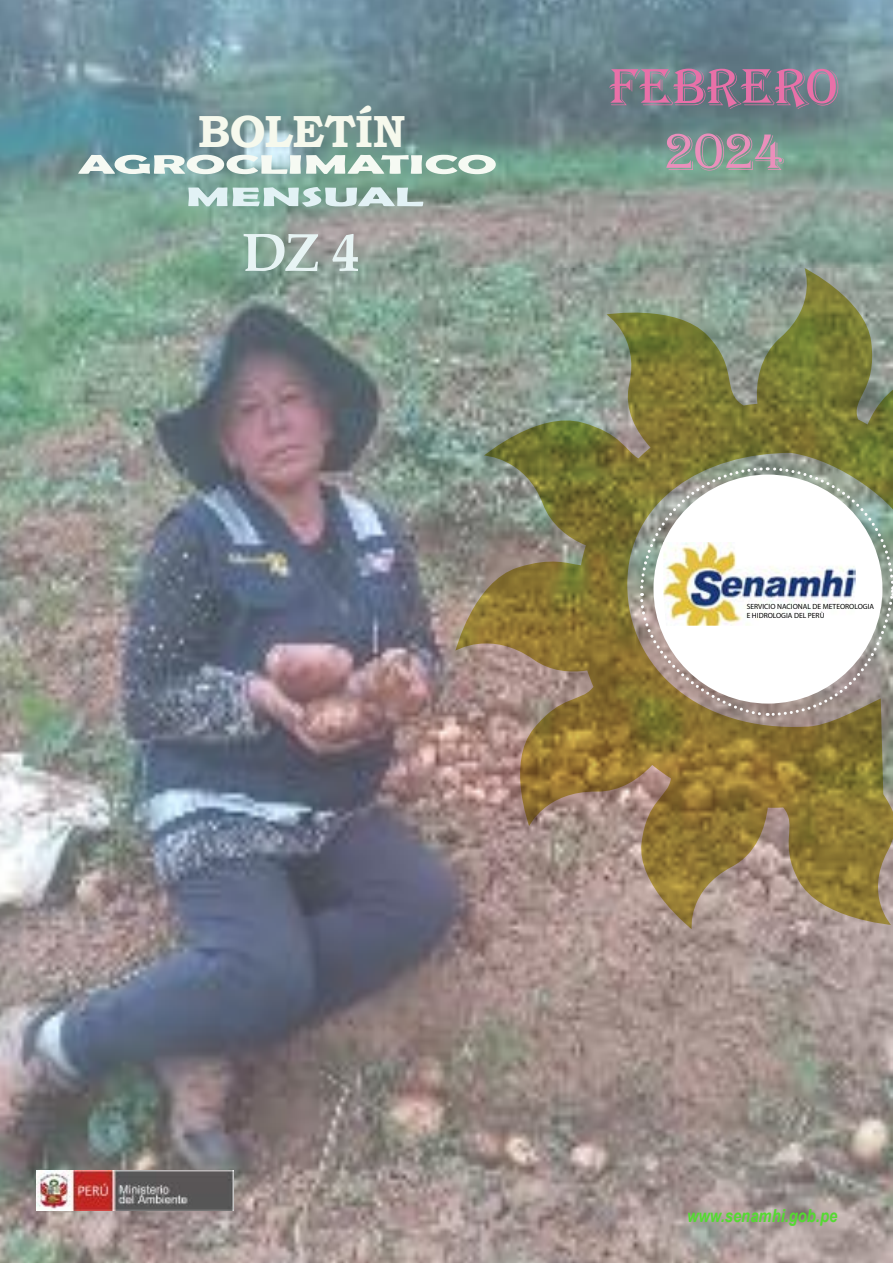
<style>
.page{position:relative;width:893px;height:1263px;background:#fff}
.page>*{position:absolute;margin:0;border:0;box-sizing:border-box;transform-origin:0 0}
.t1{font:54px "Algerian";color:#e970a8}
.t2{font:54px "Algerian";color:#ea8fbb}
.t3{font:700 54px "Book Antiqua";color:#e7f4f4}
.t4{font:700 45px "Bookman Old Style";letter-spacing:-.015em;color:#f6f9ed}
.t5{font:700 27px "Berlin Sans FB Demi";letter-spacing:-.01em;color:#f6faf3;scale:1.99 1}
.t6{font:700 27px "Berlin Sans FB Demi";letter-spacing:-.005em;color:#e2f2f5;scale:1.99 1}
.t7{font:italic 700 18px "Arial Narrow";color:#55da32}
.t8{font:7.5px/9px "Myriad Pro";color:#000}
</style>
<div class="page">
<img style="left:0;top:0;width:893px;height:1263px">
<img style="left:36px;top:1171px;width:197px;height:40px">
<img style="left:455px;top:268px;width:438px;height:661px">
<h2 class="t4" style="left:198px;top:99px;width:210px">BOLETÍN</h2>
<h3 class="t5" style="left:78px;top:149px;width:212px">AGROCLIMATICO</h3>
<h3 class="t6" style="left:186px;top:181px;width:121px">MENSUAL</h3>
<h1 class="t3" style="left:242px;top:216px;width:119px">DZ 4</h1>
<h1 class="t1" style="left:609px;top:57px;width:232px">FEBRERO</h1>
<h1 class="t2" style="left:663px;top:122px;width:124px">2024</h1>
<p class="t8" style="left:747px;top:602px;width:129px">SERVICIO NACIONAL DE METEOROLOGIA<br>E HIDROLOGIA DEL PERÙ</p>
<h3 class="t7" style="left:687px;top:1202px;width:152px">www.senamhi.gob.pe</h3>
</div>
